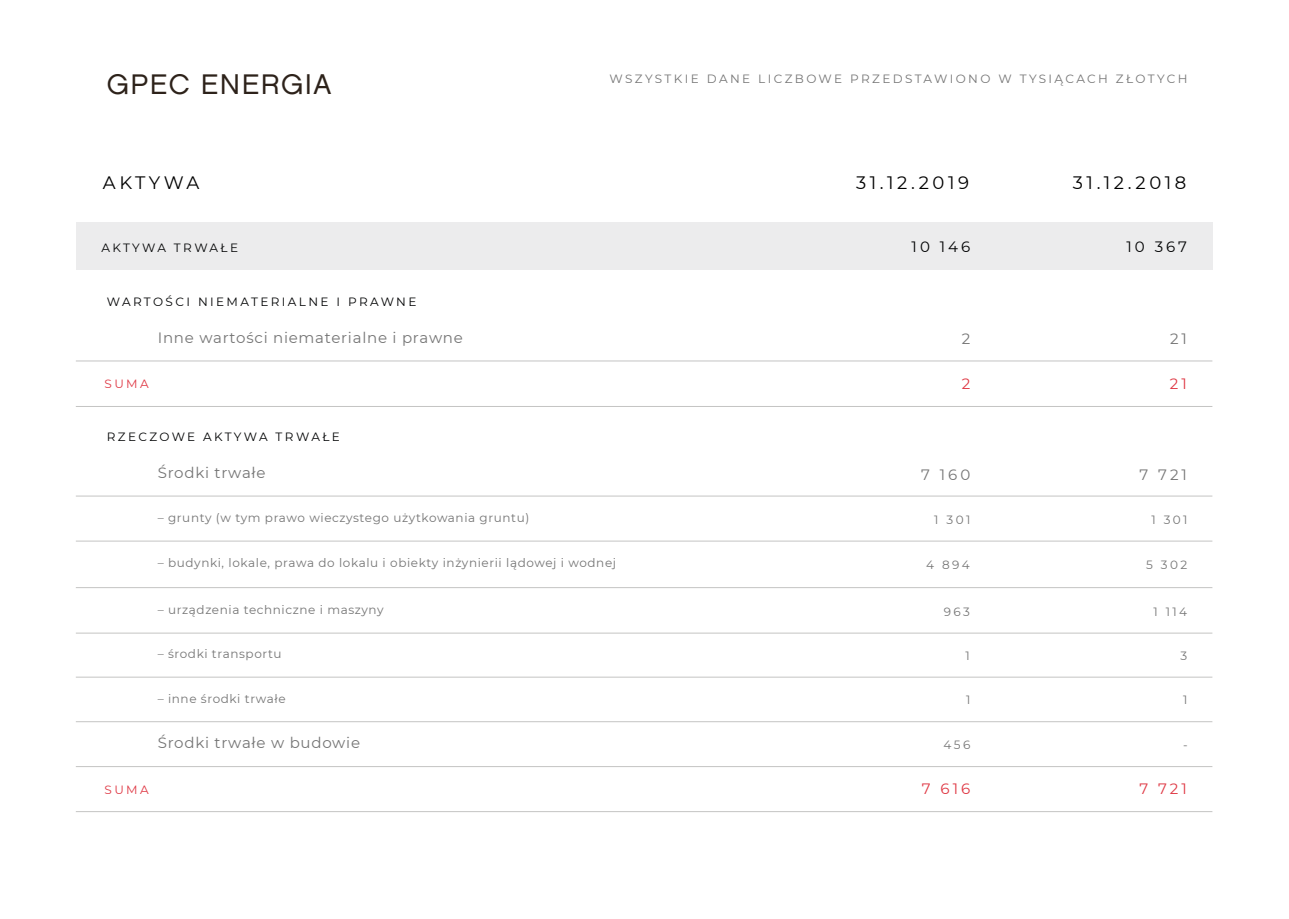
<style>
.page{position:relative;width:1289px;height:919px;background:#fff}
.page>*{position:absolute;margin:0;border:0;box-sizing:border-box;transform-origin:0 0}
.t1{font:28.5px "Chalet London Nineteen Sixty";letter-spacing:.05em;color:#2d221a}
.t2{font:18px "Montserrat";letter-spacing:.2em;color:#000}
.t3{font:15px "Montserrat";letter-spacing:.05em;color:#757575}
.t4{font:15px "Montserrat";letter-spacing:.2em;color:#df3844}
.t5{font:15px "Montserrat";letter-spacing:.2em;color:#020304}
.t6{font:12px "Montserrat";letter-spacing:.05em;color:#757575}
.t7{font:12px "Montserrat";letter-spacing:.2em;color:#020304}
.t8{font:12px "Montserrat";letter-spacing:.2em;color:#757575}
.t9{font:12px "Montserrat";letter-spacing:.2em;color:#df3844}
</style>
<div class="page">
<div style="left:76px;top:222px;width:1136px;height:48px;background:#ececed"></div>
<hr style="left:76px;top:361px;width:1136px;height:1px;background:#c4c4c3">
<hr style="left:76px;top:406px;width:1136px;height:1px;background:#c4c4c3">
<hr style="left:76px;top:496px;width:1136px;height:1px;background:#c4c4c3">
<hr style="left:76px;top:541px;width:1136px;height:1px;background:#c4c4c3">
<hr style="left:76px;top:587px;width:1136px;height:1px;background:#c4c4c3">
<hr style="left:76px;top:632px;width:1136px;height:1px;background:#c4c4c3">
<hr style="left:76px;top:676px;width:1136px;height:1px;background:#c4c4c3">
<hr style="left:76px;top:721px;width:1136px;height:1px;background:#c4c4c3">
<hr style="left:76px;top:766px;width:1136px;height:1px;background:#c4c4c3">
<hr style="left:76px;top:811px;width:1136px;height:1px;background:#c4c4c3">
<h1 class="t1" style="left:107px;top:67px;width:226px">GPEC ENERGIA</h1>
<p class="t8" style="left:609px;top:71px;width:579px">WSZYSTKIE DANE LICZBOWE PRZEDSTAWIONO W TYSIĄCACH ZŁOTYCH</p>
<h2 class="t2" style="left:103px;top:170px;width:98px">AKTYWA</h2>
<h2 class="t2" style="left:856px;top:170px;width:115px">31.12.2019</h2>
<h2 class="t2" style="left:1072px;top:170px;width:115px">31.12.2018</h2>
<p class="t7" style="left:102px;top:239px;width:138px">AKTYWA TRWAŁE</p>
<p class="t5" style="left:911px;top:236px;width:60px">10 146</p>
<p class="t5" style="left:1126px;top:236px;width:62px">10 367</p>
<p class="t7" style="left:107px;top:293px;width:311px">WARTOŚCI NIEMATERIALNE I PRAWNE</p>
<p class="t3" style="left:158px;top:327px;width:307px">Inne wartości niematerialne i prawne</p>
<p class="t3" style="left:961px;top:329px;width:10px">2</p>
<p class="t3" style="left:1169px;top:329px;width:18px">21</p>
<p class="t9" style="left:105px;top:376px;width:46px">SUMA</p>
<p class="t4" style="left:961px;top:373px;width:10px">2</p>
<p class="t4" style="left:1169px;top:373px;width:18px">21</p>
<p class="t7" style="left:107px;top:429px;width:235px">RZECZOWE AKTYWA TRWAŁE</p>
<p class="t3" style="left:158px;top:462px;width:109px">Środki trwałe</p>
<p class="t3" style="left:921px;top:464px;width:51px">7 160</p>
<p class="t3" style="left:1139px;top:464px;width:49px">7 721</p>
<p class="t6" style="left:158px;top:509px;width:373px">– grunty (w tym prawo wieczystego użytkowania gruntu)</p>
<p class="t6" style="left:934px;top:511px;width:38px">1 301</p>
<p class="t6" style="left:1151px;top:511px;width:38px">1 301</p>
<p class="t6" style="left:158px;top:554px;width:460px">– budynki, lokale, prawa do lokalu i obiekty inżynierii lądowej i wodnej</p>
<p class="t6" style="left:926px;top:556px;width:45px">4 894</p>
<p class="t6" style="left:1146px;top:556px;width:43px">5 302</p>
<p class="t6" style="left:158px;top:601px;width:227px">– urządzenia techniczne i maszyny</p>
<p class="t6" style="left:943px;top:603px;width:28px">963</p>
<p class="t6" style="left:1153px;top:603px;width:35px">1 114</p>
<p class="t6" style="left:158px;top:645px;width:125px">– środki transportu</p>
<p class="t6" style="left:965px;top:647px;width:6px">1</p>
<p class="t6" style="left:1180px;top:647px;width:8px">3</p>
<p class="t6" style="left:158px;top:690px;width:130px">– inne środki trwałe</p>
<p class="t6" style="left:966px;top:691px;width:6px">1</p>
<p class="t6" style="left:1183px;top:691px;width:6px">1</p>
<p class="t3" style="left:158px;top:732px;width:204px">Środki trwałe w budowie</p>
<p class="t6" style="left:943px;top:736px;width:28px">456</p>
<p class="t6" style="left:1182px;top:736px;width:6px">-</p>
<p class="t9" style="left:105px;top:781px;width:46px">SUMA</p>
<p class="t4" style="left:921px;top:778px;width:50px">7 616</p>
<p class="t4" style="left:1139px;top:778px;width:49px">7 721</p>
</div>
